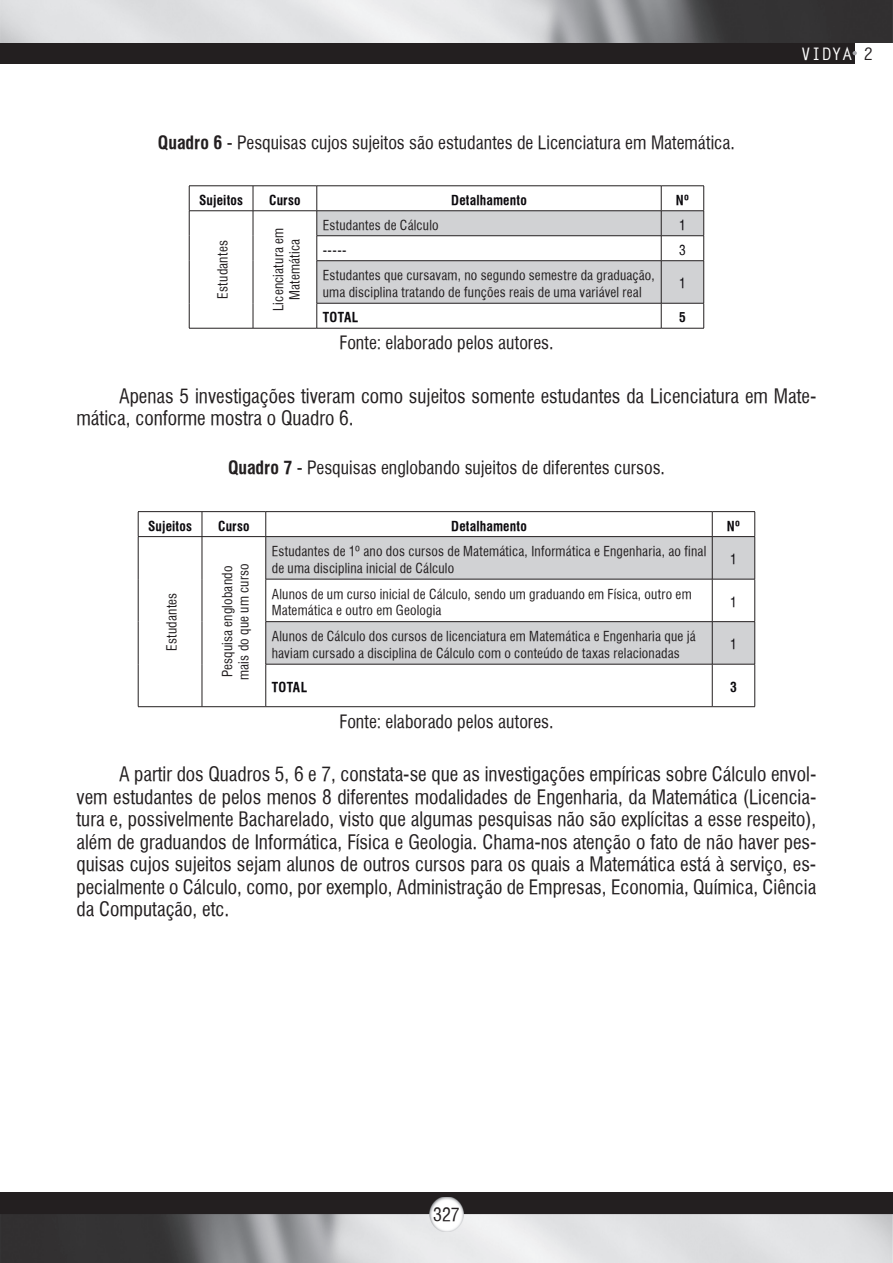
<style>
.page{position:relative;width:893px;height:1263px;background:#fff}
.page>*{position:absolute;margin:0;border:0;box-sizing:border-box;transform-origin:0 0}
.t1{font:19.5px/22.5px "Halvett Condensed";color:#231f20}
.t2{font:18px "Halvett Condensed";color:#231f20}
.t3{font:700 17.25px "Letter Gothic Std";color:#fff}
.t4{font:13.5px/16.5px "Halvett Condensed";letter-spacing:.015em;color:#231f20}
.t5{font:700 condensed 13.5px "Halvett";letter-spacing:.01em;color:#0b090d}
.t6{font:13.5px "Halvett Condensed";color:#0b090d}
.s1{font-family:"Halvett";font-weight:700;font-stretch:condensed}
.s2{color:#231f20}
</style>
<div class="page">
<div style="left:0;top:0;width:855px;height:64px;background:#231f20"></div>
<img style="left:0;top:0;width:893px;height:43px">
<svg style="left:853px;top:51px;width:4px;height:4px"></svg>
<div style="left:0;top:1193px;width:893px;height:70px;background:#231f20"></div>
<img style="left:0;top:1214px;width:893px;height:49px">
<img style="left:429px;top:1197px;width:34px;height:34px">
<hr style="left:189px;top:186px;width:64px;height:1px;background:#231f20">
<hr style="left:253px;top:186px;width:64px;height:1px;background:#231f20">
<hr style="left:189px;top:210px;width:64px;height:1px;background:#231f20">
<hr style="left:253px;top:210px;width:64px;height:1px;background:#231f20">
<svg style="left:189px;top:186px;width:1px;height:75px"></svg>
<svg style="left:253px;top:186px;width:1px;height:75px"></svg>
<hr style="left:189px;top:261px;width:1px;height:42px;background:#231f20">
<hr style="left:253px;top:261px;width:1px;height:42px;background:#231f20">
<svg style="left:189px;top:303px;width:1px;height:25px"></svg>
<svg style="left:253px;top:303px;width:1px;height:25px"></svg>
<hr style="left:189px;top:328px;width:64px;height:1px;background:#231f20">
<hr style="left:253px;top:328px;width:64px;height:1px;background:#231f20">
<svg style="left:317px;top:186px;width:387px;height:142px"></svg>
<hr style="left:317px;top:328px;width:344px;height:1px;background:#231f20">
<hr style="left:661px;top:328px;width:43px;height:1px;background:#231f20">
<svg style="left:266px;top:537px;width:488px;height:127px;fill:#d1d2d4"></svg>
<hr style="left:138px;top:511px;width:64px;height:1px;background:#231f20">
<svg style="left:138px;top:512px;width:1px;height:24px"></svg>
<hr style="left:202px;top:511px;width:64px;height:1px;background:#231f20">
<svg style="left:202px;top:512px;width:1px;height:24px"></svg>
<hr style="left:266px;top:511px;width:446px;height:1px;background:#231f20">
<svg style="left:265px;top:512px;width:1px;height:24px"></svg>
<hr style="left:712px;top:511px;width:43px;height:1px;background:#231f20">
<svg style="left:712px;top:512px;width:1px;height:24px"></svg>
<svg style="left:754px;top:512px;width:1px;height:24px"></svg>
<hr style="left:138px;top:536px;width:64px;height:1px;background:#231f20">
<hr style="left:138px;top:537px;width:1px;height:42px;background:#231f20">
<hr style="left:202px;top:536px;width:64px;height:1px;background:#231f20">
<hr style="left:202px;top:537px;width:1px;height:42px;background:#231f20">
<hr style="left:138px;top:579px;width:1px;height:43px;background:#231f20">
<hr style="left:202px;top:579px;width:1px;height:43px;background:#231f20">
<hr style="left:138px;top:622px;width:1px;height:42px;background:#231f20">
<hr style="left:202px;top:622px;width:1px;height:42px;background:#231f20">
<hr style="left:138px;top:664px;width:1px;height:42px;background:#231f20">
<hr style="left:202px;top:664px;width:1px;height:42px;background:#231f20">
<hr style="left:138px;top:706px;width:64px;height:1px;background:#231f20">
<hr style="left:202px;top:706px;width:64px;height:1px;background:#231f20">
<hr style="left:266px;top:536px;width:446px;height:1px;background:#231f20">
<hr style="left:265px;top:537px;width:1px;height:42px;background:#231f20">
<hr style="left:712px;top:536px;width:43px;height:1px;background:#231f20">
<hr style="left:712px;top:537px;width:1px;height:42px;background:#231f20">
<hr style="left:754px;top:537px;width:1px;height:42px;background:#231f20">
<hr style="left:266px;top:579px;width:446px;height:1px;background:#231f20">
<hr style="left:265px;top:579px;width:1px;height:42px;background:#231f20">
<hr style="left:712px;top:579px;width:43px;height:1px;background:#231f20">
<hr style="left:712px;top:579px;width:1px;height:42px;background:#231f20">
<hr style="left:754px;top:579px;width:1px;height:42px;background:#231f20">
<hr style="left:266px;top:621px;width:446px;height:1px;background:#231f20">
<hr style="left:265px;top:622px;width:1px;height:42px;background:#231f20">
<hr style="left:712px;top:621px;width:43px;height:1px;background:#231f20">
<hr style="left:712px;top:622px;width:1px;height:42px;background:#231f20">
<hr style="left:754px;top:622px;width:1px;height:42px;background:#231f20">
<hr style="left:266px;top:664px;width:446px;height:1px;background:#231f20">
<hr style="left:265px;top:664px;width:1px;height:42px;background:#231f20">
<hr style="left:712px;top:664px;width:43px;height:1px;background:#231f20">
<hr style="left:712px;top:664px;width:1px;height:42px;background:#231f20">
<hr style="left:754px;top:664px;width:1px;height:42px;background:#231f20">
<hr style="left:266px;top:706px;width:446px;height:1px;background:#231f20">
<hr style="left:712px;top:706px;width:43px;height:1px;background:#231f20">
<p class="t2" style="left:158px;top:131px;width:578px"><span class="s1">Quadro 6</span> - Pesquisas cujos sujeitos são estudantes de Licenciatura em Matemática.</p>
<p class="t3" style="left:801px;top:43px;width:74px">VIDYA <span class="s2">2</span></p>
<p class="t5" style="left:199px;top:192px;width:45px">Sujeitos</p>
<p class="t5" style="left:269px;top:192px;width:33px">Curso</p>
<p class="t5" style="left:451px;top:192px;width:77px">Detalhamento</p>
<p class="t5" style="left:676px;top:192px;width:15px">Nº</p>
<p class="t4" style="left:214px;top:298px;width:60px;rotate:-90deg">Estudantes</p>
<p class="t4" style="left:323px;top:217px;width:117px">Estudantes de Cálculo</p>
<p class="t6" style="left:679px;top:217px;width:8px">1</p>
<p class="t6" style="left:323px;top:242px;width:25px">-----</p>
<p class="t6" style="left:679px;top:242px;width:8px">3</p>
<p class="t4" style="left:323px;top:267px;width:333px">Estudantes que cursavam, no segundo semestre da graduação, uma disciplina tratando de funções reais de uma variável real</p>
<p class="t6" style="left:679px;top:275px;width:8px">1</p>
<p class="t5" style="left:323px;top:309px;width:37px">TOTAL</p>
<p class="t5" style="left:679px;top:309px;width:8px">5</p>
<p class="t2" style="left:339px;top:332px;width:215px">Fonte: elaborado pelos autores.</p>
<p class="t1" style="left:77px;top:384px;width:741px;text-indent:43px">Apenas 5 investigações tiveram como sujeitos somente estudantes da Licenciatura em Mate&shy;mática, conforme mostra o Quadro 6.</p>
<p class="t2" style="left:228px;top:457px;width:438px"><span class="s1">Quadro 7</span> - Pesquisas englobando sujeitos de diferentes cursos.</p>
<p class="t4" style="left:270px;top:311px;width:85px;text-align:center;rotate:-90deg">Licenciatura em<br>Matemática</p>
<p class="t5" style="left:148px;top:518px;width:45px">Sujeitos</p>
<p class="t5" style="left:218px;top:518px;width:33px">Curso</p>
<p class="t5" style="left:451px;top:518px;width:77px">Detalhamento</p>
<p class="t5" style="left:727px;top:518px;width:15px">Nº</p>
<p class="t4" style="left:272px;top:543px;width:436px">Estudantes de 1º ano dos cursos de Matemática, Informática e Engenharia, ao final de uma disciplina inicial de Cálculo</p>
<p class="t6" style="left:730px;top:551px;width:8px">1</p>
<p class="t4" style="left:272px;top:585px;width:421px">Alunos de um curso inicial de Cálculo, sendo um graduando em Física, outro em<br>Matemática e outro em Geologia</p>
<p class="t6" style="left:730px;top:594px;width:8px">1</p>
<p class="t4" style="left:272px;top:628px;width:425px">Alunos de Cálculo dos cursos de licenciatura em Matemática e Engenharia que já haviam cursado a disciplina de Cálculo com o conteúdo de taxas relacionadas</p>
<p class="t6" style="left:730px;top:636px;width:8px">1</p>
<p class="t5" style="left:272px;top:679px;width:37px">TOTAL</p>
<p class="t5" style="left:730px;top:679px;width:8px">3</p>
<p class="t2" style="left:339px;top:710px;width:215px">Fonte: elaborado pelos autores.</p>
<p class="t1" style="left:77px;top:763px;width:741px;text-align:justify;text-indent:43px">A partir dos Quadros 5, 6 e 7, constata-se que as investigações empíricas sobre Cálculo envol&shy;vem estudantes de pelos menos 8 diferentes modalidades de Engenharia, da Matemática (Licencia&shy;tura e, possivelmente Bacharelado, visto que algumas pesquisas não são explícitas a esse respeito), além de graduandos de Informática, Física e Geologia. Chama-nos atenção o fato de não haver pes&shy;quisas cujos sujeitos sejam alunos de outros cursos para os quais a Matemática está à serviço, es&shy;pecialmente o Cálculo, como, por exemplo, Administração de Empresas, Economia, Química, Ciência da Computação, etc.</p>
<p class="t4" style="left:219px;top:680px;width:118px;rotate:-90deg">Pesquisa englobando mais do que um curso</p>
<p class="t4" style="left:163px;top:651px;width:60px;rotate:-90deg">Estudantes</p>
<p class="t2" style="left:433px;top:1204px;width:28px">327</p>
</div>
